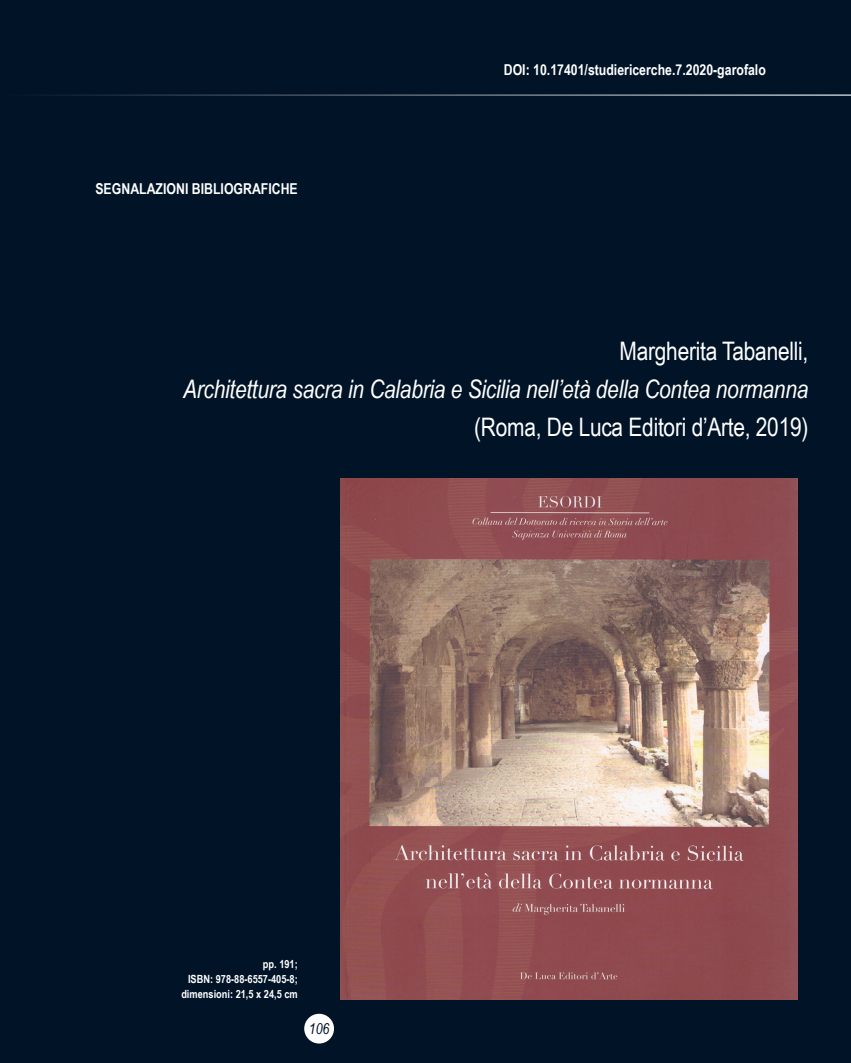
<style>
.page{position:relative;width:851px;height:1063px;background:#fff}
.page>*{position:absolute;margin:0;border:0;box-sizing:border-box;transform-origin:0 0}
.t1{font:italic 25.5px "Arial Narrow";letter-spacing:-.01em;color:#fff}
.t2{font:25.5px "Arial Narrow";letter-spacing:-.01em;color:#fff}
.t3{font:700 15px "Arial Narrow";color:#fff}
.t4{font:italic 15px "Arial Narrow";color:#001327}
.t5{font:700 11.25px "Arial Narrow";color:#fff}
</style>
<div class="page">
<div style="left:0;top:0;width:850px;height:1063px;background:#001327"></div>
<div style="left:304px;top:1014px;width:30px;height:30px;background:#fff;border-radius:50%"></div>
<hr style="left:0;top:95px;width:850px;height:1px;background:#fff">
<img style="left:340px;top:478px;width:457px;height:521px">
<p class="t3" style="left:95px;top:177px;width:204px">SEGNALAZIONI BIBLIOGRAFICHE</p>
<p class="t3" style="left:503px;top:58px;width:263px">DOI: 10.17401/studiericerche.7.2020-garofalo</p>
<p class="t2" style="left:619px;top:332px;width:190px">Margherita Tabanelli,</p>
<p class="t1" style="left:183px;top:371px;width:626px">Architettura sacra in Calabria e Sicilia nell’età della Contea normanna</p>
<p class="t2" style="left:474px;top:409px;width:335px">(Roma, De Luca Editori d’Arte, 2019)</p>
<p class="t5" style="left:263px;top:956px;width:36px">pp. 191;</p>
<p class="t5" style="left:188px;top:971px;width:111px">ISBN: 978-88-6557-405-8;</p>
<p class="t5" style="left:181px;top:986px;width:118px">dimensioni: 21,5 x 24,5 cm</p>
<p class="t4" style="left:309px;top:1018px;width:22px">106</p>
</div>
